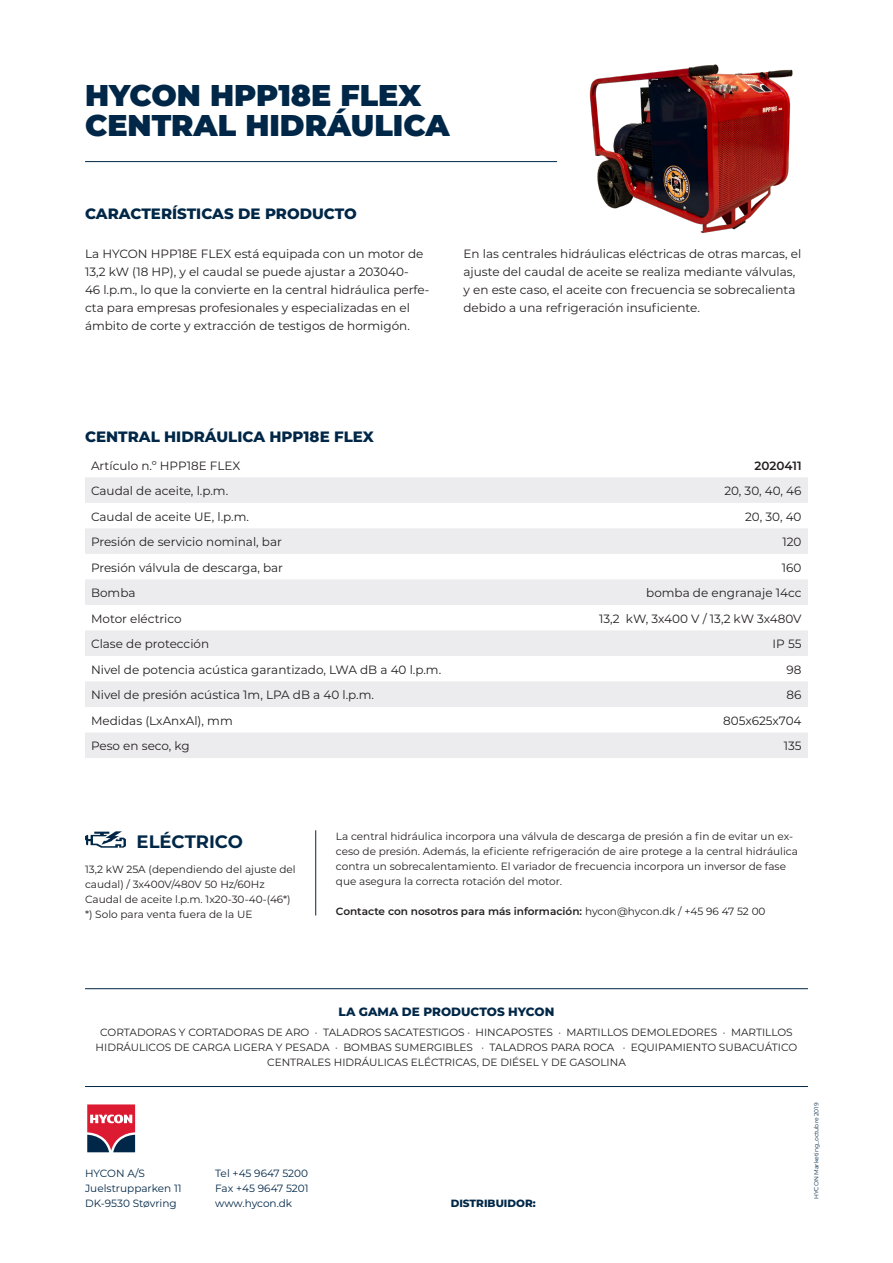
<style>
.page{position:relative;width:893px;height:1263px;background:#fff}
.page>*{position:absolute;margin:0;border:0;box-sizing:border-box;transform-origin:0 0}
.HYCON_Header{font:900 30px "Montserrat";color:#002747}
.t1{font:700 18px "Montserrat";color:#002747}
.t2{font:800 15px "Montserrat";color:#002747}
.HYCON_Body{font:12px/18px "Montserrat";color:#231f20}
.HYCON_Infotext{font:800 12px "Montserrat";color:#002747}
.HYCON_Body-2{font:600 12px "Montserrat";letter-spacing:-.005em;color:#231f20}
.HYCON_Infotext-2{font:10.5px/15px "Montserrat";color:#231f20}
.t3{font:10.5px "Montserrat";color:#002747}
.HYCON_Infotext-3{font:600 10.5px "Montserrat";color:#231f20}
.t4{font:800 10.5px "Montserrat";color:#002747}
.t5{font:6px "Montserrat";color:#002747}
.s1{font-weight:400}
</style>
<div class="page">
<hr style="left:85px;top:161px;width:472px;height:1px;background:#002747">
<svg style="left:85px;top:477px;width:723px;height:281px;fill:#f4f4f5"></svg>
<svg style="left:85px;top:528px;width:723px;height:77px;fill:#ececee"></svg>
<svg style="left:85px;top:831px;width:41px;height:17px"></svg>
<hr style="left:315px;top:830px;width:1px;height:85px;background:#002747">
<hr style="left:85px;top:988px;width:723px;height:1px;background:#002747">
<hr style="left:85px;top:1086px;width:723px;height:1px;background:#002747">
<svg style="left:87px;top:1104px;width:49px;height:49px;background:#ae4d61"></svg>
<img style="left:589px;top:64px;width:204px;height:169px">
<p class="HYCON_Header" style="left:85px;top:73px;width:338px">HYCON HPP18E FLEX</p>
<p class="HYCON_Header" style="left:85px;top:103px;width:366px">CENTRAL HIDRÁULICA</p>
<p class="t2" style="left:85px;top:202px;width:273px">CARACTERÍSTICAS DE PRODUCTO</p>
<p class="HYCON_Body" style="left:85px;top:245px;width:346px">La HYCON HPP18E FLEX está equipada con un motor de 13,2 kW (18 HP), y el caudal se puede ajustar a 203040-<br>46 l.p.m., lo que la convierte en la central hidráulica perfe&shy;cta para empresas profesionales y especializadas en el ámbito de corte y extracción de testigos de hormigón.</p>
<p class="HYCON_Body" style="left:463px;top:245px;width:339px">En las centrales hidráulicas eléctricas de otras marcas, el ajuste del caudal de aceite se realiza mediante válvulas, y en este caso, el aceite con frecuencia se sobrecalienta debido a una refrigeración insuficiente.</p>
<p class="t2" style="left:85px;top:425px;width:290px">CENTRAL HIDRÁULICA HPP18E FLEX</p>
<p class="HYCON_Body" style="left:91px;top:456px;width:151px">Artículo n.º HPP18E FLEX</p>
<p class="HYCON_Body-2" style="left:755px;top:457px;width:48px">2020411</p>
<p class="HYCON_Body" style="left:91px;top:482px;width:139px">Caudal de aceite, l.p.m.</p>
<p class="HYCON_Body" style="left:724px;top:482px;width:79px">20, 30, 40, 46</p>
<p class="HYCON_Body" style="left:91px;top:507px;width:159px">Caudal de aceite UE, l.p.m.</p>
<p class="HYCON_Body" style="left:745px;top:507px;width:58px">20, 30, 40</p>
<p class="HYCON_Body" style="left:91px;top:533px;width:192px">Presión de servicio nominal, bar</p>
<p class="HYCON_Body" style="left:782px;top:533px;width:21px">120</p>
<p class="HYCON_Body" style="left:91px;top:558px;width:194px">Presión válvula de descarga, bar</p>
<p class="HYCON_Body" style="left:782px;top:558px;width:21px">160</p>
<p class="HYCON_Body" style="left:91px;top:584px;width:46px">Bomba</p>
<p class="HYCON_Body" style="left:646px;top:584px;width:157px">bomba de engranaje 14cc</p>
<p class="HYCON_Body" style="left:91px;top:609px;width:92px">Motor eléctrico</p>
<p class="HYCON_Body" style="left:599px;top:609px;width:204px">13,2 kW, 3x400 V / 13,2 kW 3x480V</p>
<p class="HYCON_Body" style="left:91px;top:635px;width:120px">Clase de protección</p>
<p class="HYCON_Body" style="left:773px;top:635px;width:30px">IP 55</p>
<p class="HYCON_Body" style="left:91px;top:660px;width:352px">Nivel de potencia acústica garantizado, LWA dB a 40 l.p.m.</p>
<p class="HYCON_Body" style="left:787px;top:660px;width:16px">98</p>
<p class="HYCON_Body" style="left:91px;top:686px;width:285px">Nivel de presión acústica 1m, LPA dB a 40 l.p.m.</p>
<p class="HYCON_Body" style="left:787px;top:686px;width:16px">86</p>
<p class="HYCON_Body" style="left:91px;top:711px;width:143px">Medidas (LxAnxAl), mm</p>
<p class="HYCON_Body" style="left:723px;top:711px;width:80px">805x625x704</p>
<p class="HYCON_Body" style="left:91px;top:737px;width:100px">Peso en seco, kg</p>
<p class="HYCON_Body" style="left:784px;top:737px;width:19px">135</p>
<p class="t1" style="left:137px;top:828px;width:108px">ELÉCTRICO</p>
<p class="HYCON_Infotext-2" style="left:85px;top:861px;width:212px">13,2 kW 25A (dependiendo del ajuste del caudal) / 3x400V/480V 50 Hz/60Hz</p>
<p class="HYCON_Infotext-2" style="left:85px;top:891px;width:207px">Caudal de aceite l.p.m. 1x20-30-40-(46*)</p>
<p class="HYCON_Infotext-2" style="left:85px;top:906px;width:169px">*) Solo para venta fuera de la UE</p>
<p class="HYCON_Infotext-2" style="left:336px;top:829px;width:464px">La central hidráulica incorpora una válvula de descarga de presión a fin de evitar un ex&shy;ceso de presión. Además, la eficiente refrigeración de aire protege a la central hidráulica contra un sobrecalentamiento. El variador de frecuencia incorpora un inversor de fase que asegura la correcta rotación del motor.</p>
<p class="HYCON_Infotext-3" style="left:336px;top:904px;width:431px">Contacte con nosotros para más información: <span class="s1">hycon@hycon.dk / +45 96 47 52 00</span></p>
<p class="HYCON_Infotext" style="left:339px;top:1003px;width:217px">LA GAMA DE PRODUCTOS HYCON</p>
<p class="HYCON_Infotext-2" style="left:96px;top:1024px;width:703px;text-align:center">CORTADORAS Y CORTADORAS DE ARO · TALADROS SACATESTIGOS · HINCAPOSTES · MARTILLOS DEMOLEDORES · MARTILLOS<br>HIDRÁULICOS DE CARGA LIGERA Y PESADA · BOMBAS SUMERGIBLES · TALADROS PARA ROCA · EQUIPAMIENTO SUBACUÁTICO<br>CENTRALES HIDRÁULICAS ELÉCTRICAS, DE DIÉSEL Y DE GASOLINA</p>
<p class="t3" style="left:85px;top:1166px;width:61px">HYCON A/S</p>
<p class="t3" style="left:85px;top:1181px;width:98px">Juelstrupparken 11</p>
<p class="t3" style="left:85px;top:1196px;width:93px">DK-9530 Støvring</p>
<p class="t3" style="left:215px;top:1166px;width:94px">Tel +45 9647 5200</p>
<p class="t3" style="left:215px;top:1181px;width:95px">Fax +45 9647 5201</p>
<p class="t3" style="left:215px;top:1196px;width:78px">www.hycon.dk</p>
<p class="t4" style="left:451px;top:1195px;width:87px">DISTRIBUIDOR:</p>
<p class="t5" style="left:812px;top:1199px;width:98px;rotate:-90deg">HYCON Marketing_octubre 2019</p>
</div>
